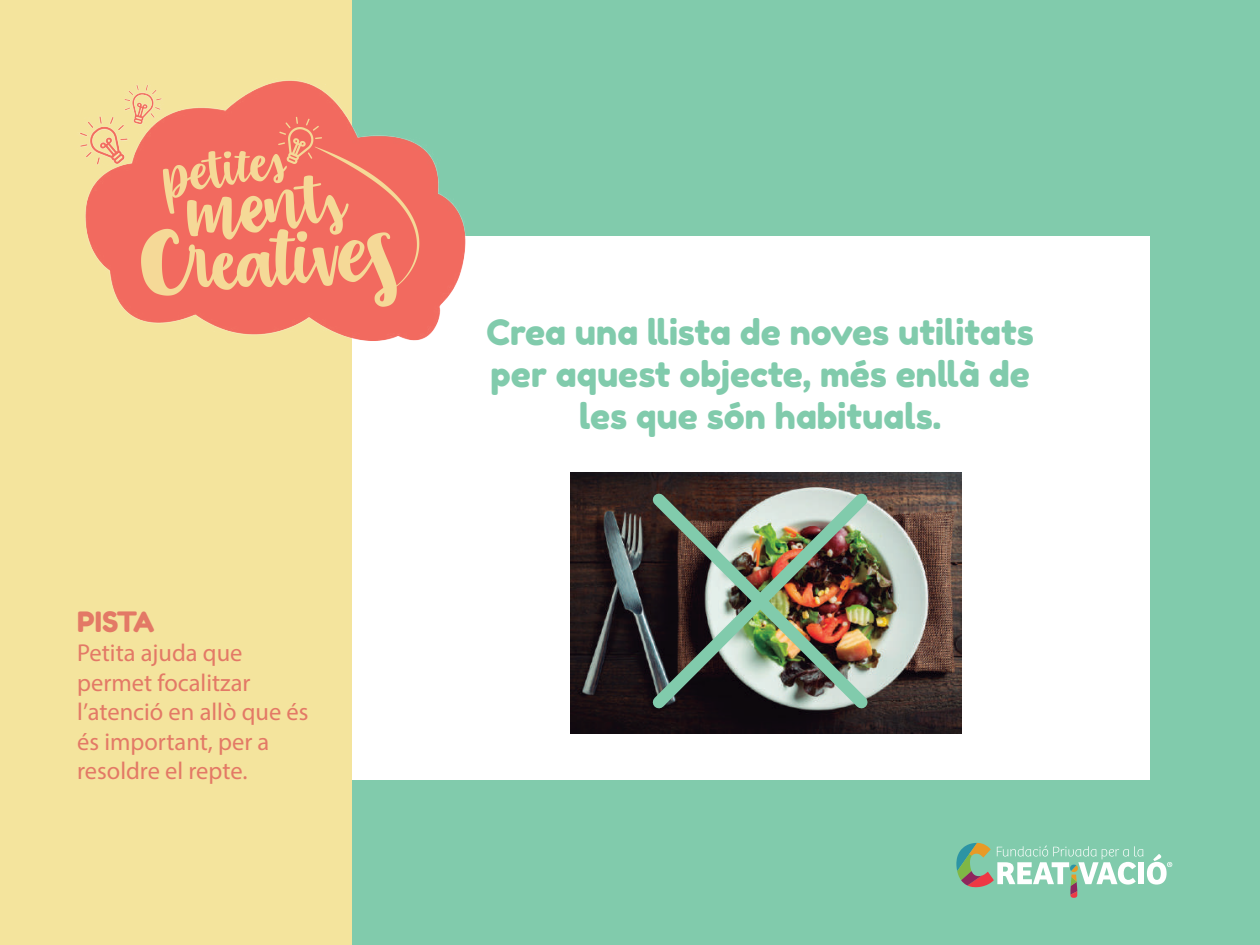
<style>
.page{position:relative;width:1260px;height:945px;background:#81cbac}
.page>*{position:absolute;margin:0;border:0;box-sizing:border-box;transform-origin:0 0}
.t1{font:35px/42px "Fredoka One";color:#81cbac;text-align:center}
.t2{font:28px "Fredoka One";letter-spacing:-.025em;color:#e37966}
.t3{font:24.5px/29.4px "Myriad Pro";color:#e37966}
</style>
<div class="page">
<svg style="left:956px;top:843px;width:216px;height:55px"></svg>
<div style="left:352px;top:236px;width:798px;height:544px;background:#fff"></div>
<div style="left:0;top:0;width:352px;height:945px;background:#f4e49d"></div>
<img style="left:79px;top:80px;width:387px;height:261px">
<img style="left:570px;top:472px;width:391px;height:261px">
<img style="left:642px;top:482px;width:237px;height:238px">
<p class="t2" style="left:77px;top:605px;width:79px">PISTA</p>
<p class="t3" style="left:77px;top:638px;width:233px">Petita ajuda que permet focalitzar l’atenció en allò que és és important, per a resoldre el repte.</p>
<h1 class="t1" style="left:486px;top:311px;width:549px">Crea una llista de noves utilitats per aquest objecte, més enllà de les que són habituals.</h1>
</div>
